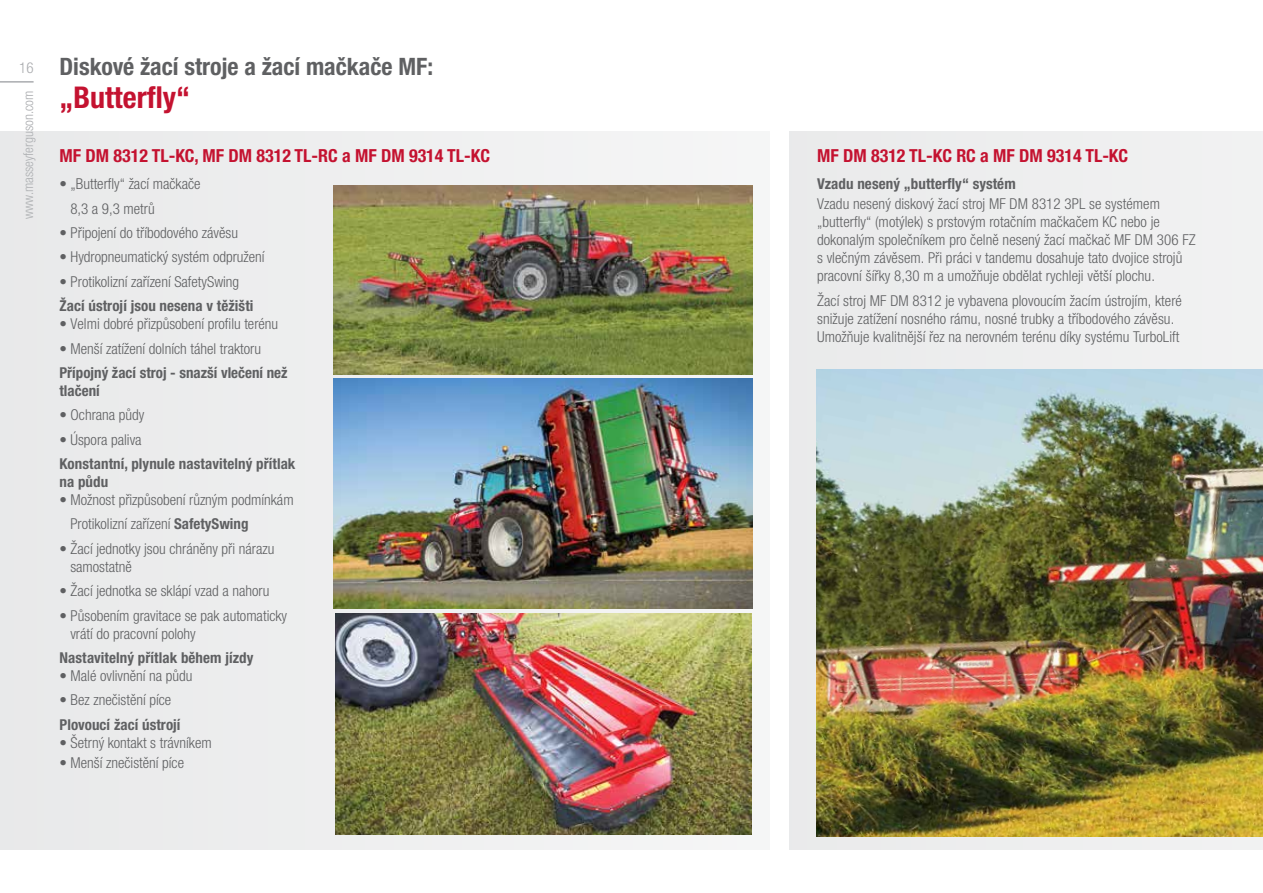
<style>
.page{position:relative;width:1263px;height:893px;background:#fff}
.page>*{position:absolute;margin:0;border:0;box-sizing:border-box;transform-origin:0 0}
.t1{font:700 condensed 30px "Helvetica Neue LTW1 G";color:#c41230}
.t2{font:700 condensed 24px "Helvetica Neue LTW1 G";color:#5f6062}
.t3{font:700 condensed 18px "Helvetica Neue LTW1 G";color:#c41230}
.t4{font:300 condensed 15px/18px "Helvetica Neue LTW1 G";color:#5f6062}
.t5{font:700 condensed 15px/18px "Helvetica Neue LTW1 G";letter-spacing:.005em;color:#5f6062}
.t6{font:300 condensed 15px "Helvetica Neue LTW1 G";color:#aaacaf}
.t7{font:300 condensed 13.5px "Helvetica Neue LTW1 G";color:#aaacaf}
.s1{font-weight:700}
</style>
<div class="page">
<hr style="left:0;top:81px;width:34px;height:2px;background:#aaacaf">
<div style="left:790px;top:132px;width:473px;height:717px;background:#edeeee"></div>
<img style="left:816px;top:370px;width:447px;height:467px">
<div style="left:0;top:132px;width:770px;height:717px;background:#ebeced"></div>
<img style="left:335px;top:613px;width:417px;height:221px">
<img style="left:334px;top:379px;width:418px;height:229px">
<img style="left:334px;top:185px;width:418px;height:189px">
<p class="t6" style="left:19px;top:59px;width:16px">16</p>
<p class="t7" style="left:20px;top:219px;width:130px;rotate:-90deg">www.masseyferguson.com</p>
<h2 class="t2" style="left:60px;top:53px;width:375px">Diskové žací stroje a žací mačkače MF:</h2>
<h1 class="t1" style="left:60px;top:80px;width:132px">„Butterfly“</h1>
<p class="t3" style="left:60px;top:144px;width:432px">MF DM 8312 TL-KC, MF DM 8312 TL-RC a MF DM 9314 TL-KC</p>
<p class="t4" style="left:70px;top:172px;width:132px;line-height:24.3px;text-indent:-11px">• „Butterfly“ žací mačkače<br>8,3 a 9,3 metrů</p>
<p class="t4" style="left:60px;top:224px;width:180px">• Připojení do tříbodového závěsu</p>
<p class="t4" style="left:60px;top:248px;width:207px">• Hydropneumatický systém odpružení</p>
<p class="t4" style="left:60px;top:273px;width:181px">• Protikolizní zařízení SafetySwing</p>
<p class="t5" style="left:60px;top:297px;width:195px">Žací ústrojí jsou nesena v těžišti</p>
<p class="t4" style="left:60px;top:315px;width:220px">• Velmi dobré přizpůsobení profilu terénu</p>
<p class="t4" style="left:60px;top:339px;width:203px">• Menší zatížení dolních táhel traktoru</p>
<p class="t5" style="left:60px;top:364px;width:230px">Přípojný žací stroj - snazší vlečení než tlačení</p>
<p class="t4" style="left:60px;top:406px;width:86px">• Ochrana půdy</p>
<p class="t4" style="left:60px;top:431px;width:84px">• Úspora paliva</p>
<p class="t5" style="left:60px;top:455px;width:237px">Konstantní, plynule nastavitelný přítlak na půdu</p>
<p class="t4" style="left:70px;top:488px;width:225px;line-height:24.3px;text-indent:-11px">• Možnost přizpůsobení různým podmínkám<br>Protikolizní zařízení <span class="s1">SafetySwing</span></p>
<p class="t4" style="left:70px;top:540px;width:205px;text-indent:-11px">• Žací jednotky jsou chráněny při nárazu samostatně</p>
<p class="t4" style="left:60px;top:582px;width:211px">• Žací jednotka se sklápí vzad a nahoru</p>
<p class="t4" style="left:70px;top:606px;width:218px;text-indent:-11px">• Působením gravitace se pak automaticky vrátí do pracovní polohy</p>
<p class="t5" style="left:60px;top:649px;width:195px">Nastavitelný přítlak během jízdy</p>
<p class="t4" style="left:60px;top:667px;width:134px">• Malé ovlivnění na půdu</p>
<p class="t4" style="left:60px;top:691px;width:113px">• Bez znečistění píce</p>
<p class="t5" style="left:60px;top:715px;width:123px">Plovoucí žací ústrojí</p>
<p class="t4" style="left:60px;top:734px;width:154px">• Šetrný kontakt s trávníkem</p>
<p class="t4" style="left:60px;top:754px;width:126px">• Menší znečistění píce</p>
<p class="t3" style="left:817px;top:144px;width:313px">MF DM 8312 TL-KC RC a MF DM 9314 TL-KC</p>
<p class="t5" style="left:817px;top:175px;width:200px">Vzadu nesený „butterfly“ systém</p>
<p class="t4" style="left:817px;top:195px;width:380px">Vzadu nesený diskový žací stroj MF DM 8312 3PL se systémem „butterfly“ (motýlek) s prstovým rotačním mačkačem KC nebo je dokonalým společníkem pro čelně nesený žací mačkač MF DM 306 FZ s vlečným závěsem. Při práci v tandemu dosahuje tato dvojice strojů pracovní šířky 8,30 m a umožňuje obdělat rychleji větší plochu.</p>
<p class="t4" style="left:817px;top:292px;width:366px">Žací stroj MF DM 8312 je vybavena plovoucím žacím ústrojím, které snižuje zatížení nosného rámu, nosné trubky a tříbodového závěsu.<br>Umožňuje kvalitnější řez na nerovném terénu díky systému TurboLift</p>
</div>
